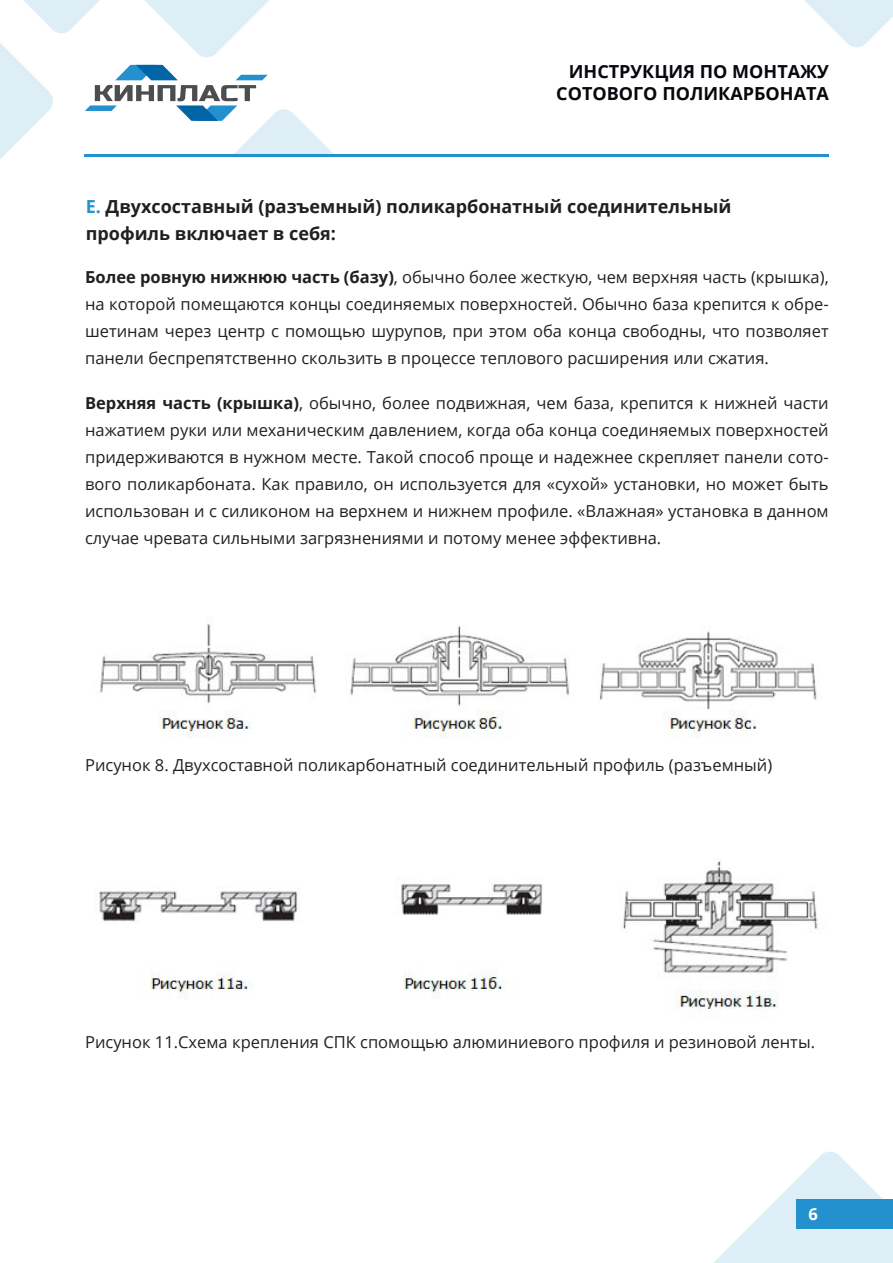
<style>
.page{position:relative;width:893px;height:1263px;background:#fff}
.page>*{position:absolute;margin:0;border:0;box-sizing:border-box;transform-origin:0 0}
.t1{font:700 18px/27px "Open Sans";color:#231f20}
.t2{font:700 18px/21.6px "Open Sans";color:#07080d;text-align:right}
.t3{font:16.5px/27px "Open Sans";color:#231f20;text-align:justify}
.t4{font:700 16.5px "Open Sans";color:#fff}
.s1{color:#2391ce}
.s2{font-weight:700}
</style>
<div class="page">
<svg style="left:713px;top:1151px;width:180px;height:112px"></svg>
<hr style="left:85px;top:154px;width:744px;height:2px;background:#2391ce">
<div style="left:797px;top:1199px;width:96px;height:30px;background:#2391ce"></div>
<svg style="left:804px;top:0;width:89px;height:47px"></svg>
<svg style="left:0;top:0;width:334px;height:159px"></svg>
<img style="left:100px;top:624px;width:717px;height:114px">
<img style="left:99px;top:861px;width:719px;height:157px">
<p class="t2" style="left:556px;top:61px;width:274px">ИНСТРУКЦИЯ ПО МОНТАЖУ<br>СОТОВОГО ПОЛИКАРБОНАТА</p>
<p class="t1" style="left:86px;top:193px;width:647px"><span class="s1">Е.</span> Двухсоставный (разъемный) поликарбонатный соединительный профиль включает в себя:</p>
<p class="t3" style="left:85px;top:263px;width:745px"><span class="s2">Более ровную нижнюю часть (базу)</span>, обычно более жесткую, чем верхняя часть (крышка), на которой помещаются концы соединяемых поверхностей. Обычно база крепится к обре&shy;шетинам через центр с помощью шурупов, при этом оба конца свободны, что позволяет панели беспрепятственно скользить в процессе теплового расширения или сжатия.</p>
<p class="t3" style="left:85px;top:389px;width:745px"><span class="s2">Верхняя часть (крышка)</span>, обычно, более подвижная, чем база, крепится к нижней части нажатием руки или механическим давлением, когда оба конца соединяемых поверхностей придерживаются в нужном месте. Такой способ проще и надежнее скрепляет панели сото&shy;вого поликарбоната. Как правило, он используется для «сухой» установки, но может быть использован и с силиконом на верхнем и нижнем профиле. «Влажная» установка в данном случае чревата сильными загрязнениями и потому менее эффективна.</p>
<p class="t3" style="left:85px;top:751px;width:689px">Рисунок 8. Двухсоставной поликарбонатный соединительный профиль (разъемный)</p>
<p class="t3" style="left:85px;top:1028px;width:731px">Рисунок 11.Схема крепления СПК спомощью алюминиевого профиля и резиновой ленты.</p>
<p class="t4" style="left:808px;top:1202px;width:11px">6</p>
</div>
